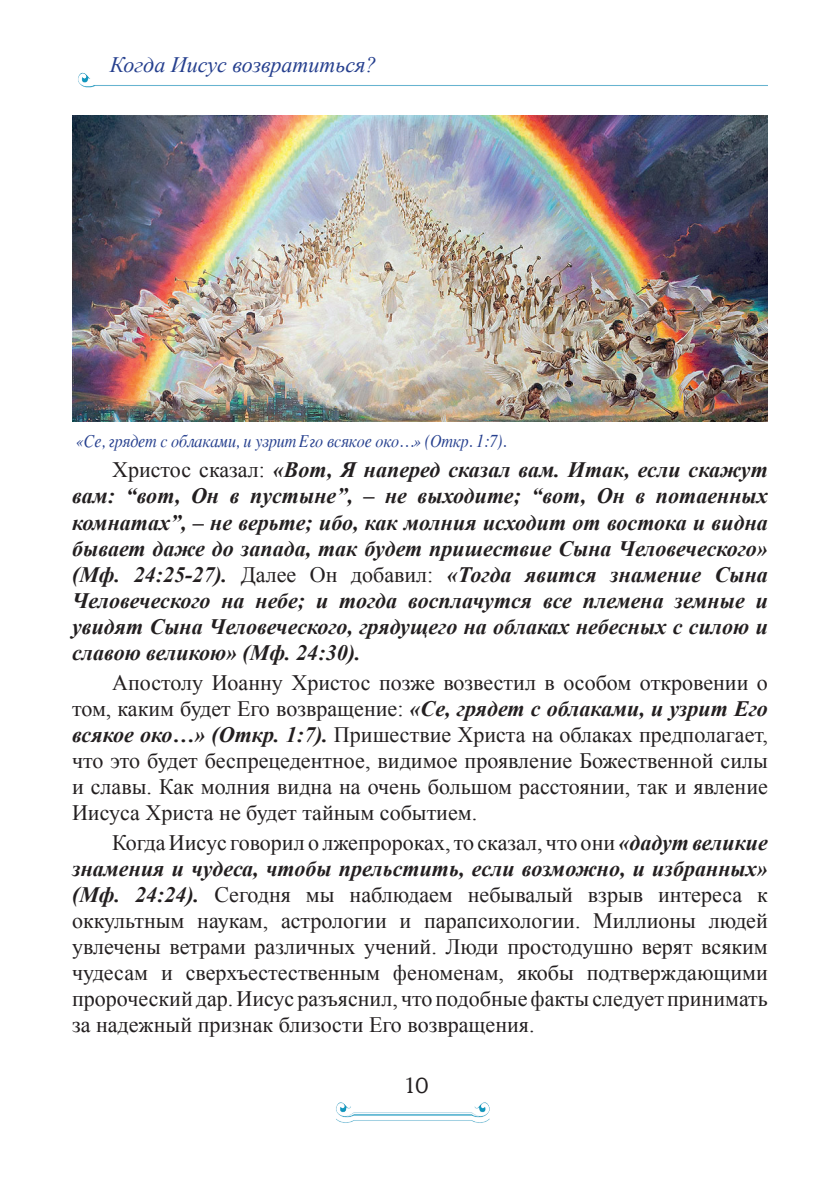
<style>
.page{position:relative;width:840px;height:1191px;background:#fff}
.page>*{position:absolute;margin:0;border:0;box-sizing:border-box;transform-origin:0 0}
.t1{font:22px/26px "Times New Roman";color:#231f20;text-align:justify}
.t2{font:italic 700 22px/26px "Times New Roman";color:#231f20;text-align:justify}
.t3{font:italic 22px "Times New Roman";color:#253f8e}
.t4{font:22px "Karelia";color:#231f20}
.t5{font:italic 18px "Times";letter-spacing:-.01em;color:#253f8e;scale:.89 1}
.s1{font-weight:400;font-style:normal}
.s2{font-weight:700;font-style:italic}
</style>
<div class="page">
<img style="left:336px;top:1102px;width:154px;height:21px">
<img style="left:78px;top:73px;width:689px;height:15px">
<img style="left:72px;top:116px;width:695px;height:305px">
<p class="t3" style="left:110px;top:50px;width:268px">Когда Иисус возвратиться?</p>
<p class="t5" style="left:76px;top:425px;width:484px">«Се, грядет с облаками, и узрит Его всякое око…» (Откр. 1:7).</p>
<p class="t2" style="left:72px;top:456px;width:697px;text-indent:40px"><span class="s1">Христос сказал:</span> «Вот, Я наперед сказал вам. Итак, если скажут вам: “вот, Он в пустыне”, – не выходите; “вот, Он в потаенных комнатах”, – не верьте; ибо, как молния исходит от востока и видна бывает даже до запада, так будет пришествие Сына Человеческого» (Мф. 24:25-27). <span class="s1">Далее Он добавил:</span> «Тогда явится знамение Сына Человеческого на небе; и тогда восплачутся все племена земные и увидят Сына Человеческого, грядущего на облаках небесных с силою и славою великою» (Мф. 24:30).</p>
<p class="t1" style="left:72px;top:669px;width:697px;text-indent:40px">Апостолу Иоанну Христос позже возвестил в особом откровении о том, каким будет Его возвращение: <span class="s2">«Се, грядет с облаками, и узрит Его всякое око…» (Откр. 1:7).</span> Пришествие Христа на облаках предполагает, что это будет беспрецедентное, видимое проявление Божественной силы и славы. Как молния видна на очень большом расстоянии, так и явление Иисуса Христа не будет тайным событием.</p>
<p class="t1" style="left:72px;top:829px;width:697px;text-indent:40px">Когда Иисус говорил о лжепророках, то сказал, что они <span class="s2">«дадут великие знамения и чудеса, чтобы прельстить, если возможно, и избранных» (Мф. 24:24).</span> Сегодня мы наблюдаем небывалый взрыв интереса к оккультным наукам, астрологии и парапсихологии. Миллионы людей увлечены ветрами различных учений. Люди простодушно верят всяким чудесам и сверхъестественным феноменам, якобы подтверждающими пророческий дар. Иисус разъяснил, что подобные факты следует принимать за надежный признак близости Его возвращения.</p>
<p class="t4" style="left:403px;top:1074px;width:26px">10</p>
</div>
